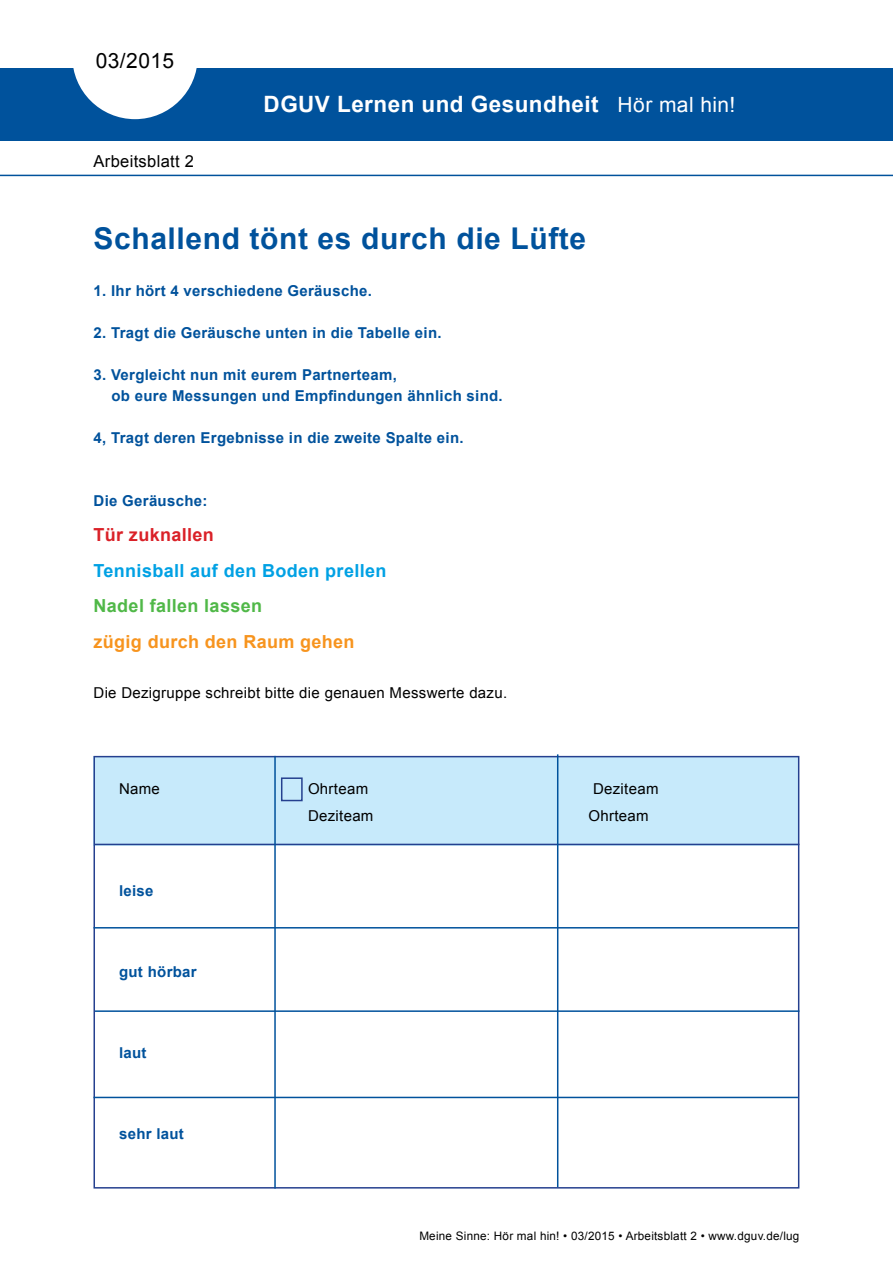
<style>
.page{position:relative;width:893px;height:1263px;background:#fff}
.page>*{position:absolute;margin:0;border:0;box-sizing:border-box;transform-origin:0 0}
.t1{font:700 30px "Arial";letter-spacing:.02em;color:#00529c}
.t2{font:700 22.5px "Arial";letter-spacing:.02em;color:#fff}
.t3{font:21px "Arial";letter-spacing:.02em;color:#fff}
.t4{font:21px "Arial";letter-spacing:.02em;color:#000}
.t5{font:700 18px "Arial";letter-spacing:.02em;color:#00a1e4}
.t6{font:700 18px "Arial";letter-spacing:.02em;color:#f7941e}
.t7{font:700 18px "Arial";letter-spacing:.02em;color:#50b848}
.t8{font:700 18px "Arial";letter-spacing:.02em;color:#da2128}
.t9{font:16.5px "Arial";letter-spacing:.02em;color:#000}
.t10{font:700 15px/21px "Arial";letter-spacing:.02em;color:#00529c}
.t11{font:15px "Arial";letter-spacing:.02em;color:#000}
.t12{font:11.7px "Arial";letter-spacing:.02em;color:#000}
</style>
<div class="page">
<div style="left:94px;top:756px;width:705px;height:89px;background:#c7eafb"></div>
<div style="left:0;top:68px;width:893px;height:72px;background:#00529c"></div>
<svg style="left:73px;top:68px;width:124px;height:51px"></svg>
<hr style="left:0;top:175px;width:893px;height:1px;background:#00529c">
<div style="left:94px;top:756px;width:705px;height:432px;border:2px solid #25408f"></div>
<hr style="left:95px;top:844px;width:704px;height:1px;background:#25408f">
<hr style="left:94px;top:927px;width:704px;height:1px;background:#00529c">
<hr style="left:95px;top:1010px;width:704px;height:2px;background:#00529c">
<hr style="left:94px;top:1097px;width:704px;height:1px;background:#00529c">
<hr style="left:274px;top:756px;width:2px;height:432px;background:#00529c">
<hr style="left:557px;top:754px;width:1px;height:433px;background:#00529c">
<div style="left:281px;top:777px;width:22px;height:24px;border:2px solid #25408f"></div>
<h3 class="t4" style="left:96px;top:47px;width:80px">03/2015</h3>
<p class="t9" style="left:94px;top:151px;width:102px">Arbeitsblatt 2</p>
<h2 class="t2" style="left:264px;top:89px;width:337px">DGUV Lernen und Gesundheit</h2>
<h3 class="t3" style="left:618px;top:91px;width:119px">Hör mal hin!</h3>
<h1 class="t1" style="left:94px;top:218px;width:494px">Schallend tönt es durch die Lüfte</h1>
<p class="t10" style="left:94px;top:280px;width:280px">1. Ihr hört 4 verschiedene Geräusche.</p>
<p class="t10" style="left:94px;top:322px;width:350px">2. Tragt die Geräusche unten in die Tabelle ein.</p>
<p class="t10" style="left:111px;top:364px;width:393px;text-indent:-18px">3. Vergleicht nun mit eurem Partnerteam,<br>ob eure Messungen und Empfindungen ähnlich sind.</p>
<p class="t10" style="left:94px;top:427px;width:372px">4, Tragt deren Ergebnisse in die zweite Spalte ein.</p>
<p class="t10" style="left:94px;top:490px;width:115px">Die Geräusche:</p>
<p class="t8" style="left:94px;top:523px;width:122px">Tür zuknallen</p>
<p class="t5" style="left:94px;top:558px;width:294px">Tennisball auf den Boden prellen</p>
<p class="t7" style="left:94px;top:594px;width:170px">Nadel fallen lassen</p>
<p class="t6" style="left:94px;top:629px;width:263px">zügig durch den Raum gehen</p>
<p class="t11" style="left:94px;top:683px;width:415px">Die Dezigruppe schreibt bitte die genauen Messwerte dazu.</p>
<p class="t11" style="left:119px;top:779px;width:42px">Name</p>
<p class="t11" style="left:308px;top:779px;width:62px">Ohrteam</p>
<p class="t11" style="left:593px;top:779px;width:67px">Deziteam</p>
<p class="t11" style="left:308px;top:806px;width:67px">Deziteam</p>
<p class="t11" style="left:589px;top:806px;width:62px">Ohrteam</p>
<p class="t10" style="left:119px;top:880px;width:36px">leise</p>
<p class="t10" style="left:119px;top:961px;width:79px">gut hörbar</p>
<p class="t10" style="left:119px;top:1042px;width:29px">laut</p>
<p class="t10" style="left:119px;top:1123px;width:66px">sehr laut</p>
<p class="t12" style="left:419px;top:1228px;width:382px">Meine Sinne: Hör mal hin! • 03/2015 • Arbeitsblatt 2 • www.dguv.de/lug</p>
</div>
